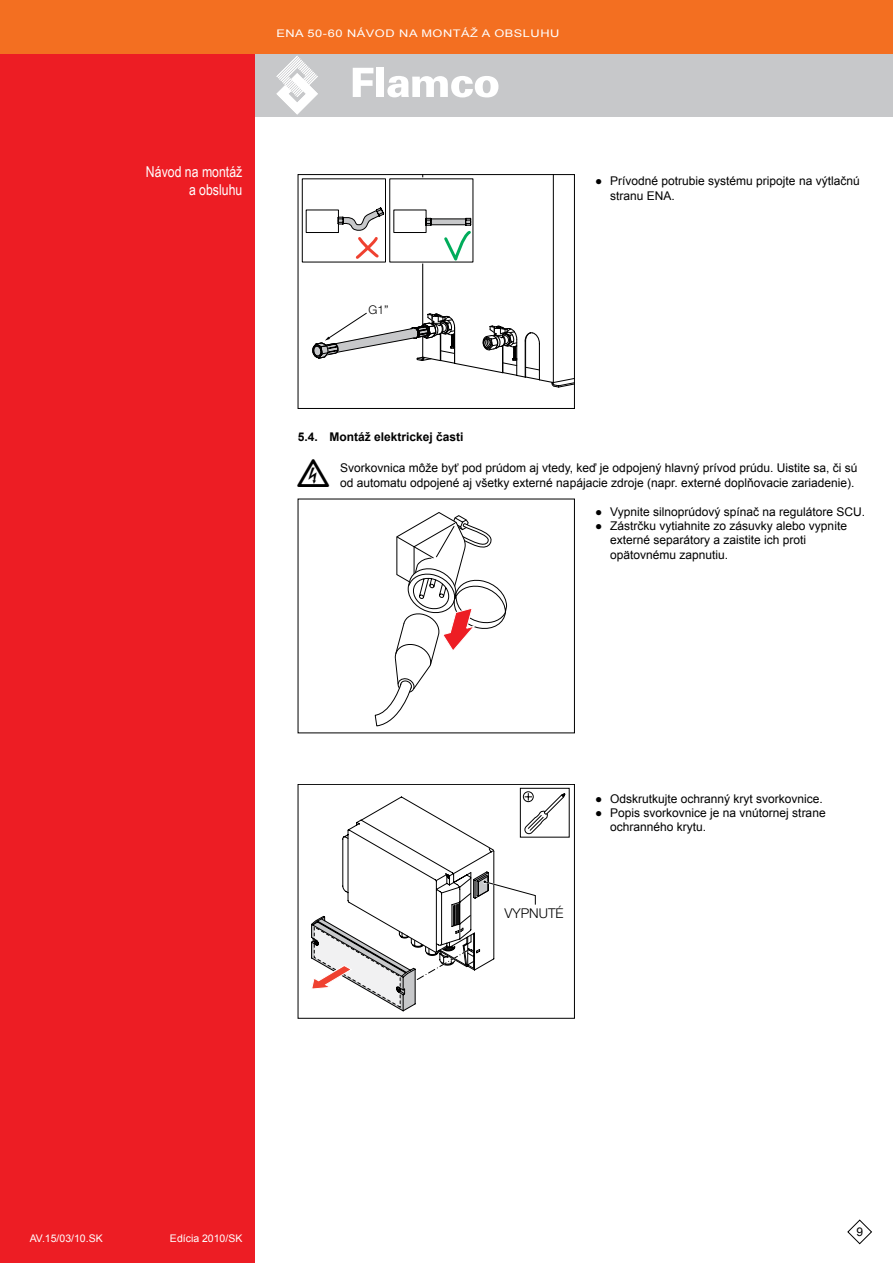
<style>
.page{position:relative;width:893px;height:1263px;background:#fff}
.page>*{position:absolute;margin:0;border:0;box-sizing:border-box;transform-origin:0 0}
.t1{font:25.5px "Flamco";color:#000}
.t2{font:15px/18px "Arial Narrow";color:#fff;text-align:right}
.t3{font:300 13.5px "Helvetica Neue";color:#000}
.t4{font:12px/14.4px "Arial";color:#000}
.t5{font:700 12px "Arial";color:#000}
.t6{font:300 12px "Helvetica Neue";color:#000}
.t7{font:10.5px "Arial";letter-spacing:.04em;color:#fff;scale:1.22 1}
.t8{font:10.5px "Arial";letter-spacing:.04em;color:#fff}
.t9{font:10.5px "Arial";color:#fff}
</style>
<div class="page">
<div style="left:0;top:53px;width:893px;height:64px;background:#c7c8ca"></div>
<div style="left:0;top:0;width:255px;height:1263px;background:#ed1d24"></div>
<svg style="left:847px;top:1219px;width:25px;height:25px"></svg>
<div style="left:0;top:0;width:893px;height:53px;background:#f36f21"></div>
<svg style="left:276px;top:56px;width:42px;height:59px"></svg>
<svg style="left:353px;top:68px;width:20px;height:29px"></svg>
<div style="left:376px;top:68px;width:8px;height:29px;background:#fff"></div>
<svg style="left:387px;top:76px;width:111px;height:21px"></svg>
<svg style="left:301px;top:176px;width:272px;height:212px"></svg>
<div style="left:298px;top:174px;width:277px;height:235px;border:1px solid #000"></div>
<svg style="left:374px;top:512px;width:133px;height:215px"></svg>
<svg style="left:311px;top:787px;width:259px;height:225px"></svg>
<div style="left:298px;top:784px;width:277px;height:235px;border:1px solid #000"></div>
<p class="t7" style="left:276px;top:27px;width:233px">ENA 50-60 NÁVOD NA MONTÁŽ A OBSLUHU</p>
<p class="t2" style="left:146px;top:162px;width:98px">Návod na montáž a obsluhu</p>
<p class="t6" style="left:368px;top:303px;width:22px">G1”</p>
<p class="t4" style="left:610px;top:174px;width:251px;text-indent:-15px">● Prívodné potrubie systému pripojte na výtlačnú stranu ENA.</p>
<p class="t5" style="left:298px;top:429px;width:167px">5.4. Montáž elektrickej časti</p>
<h1 class="t1" style="left:298px;top:464px;width:35px">!</h1>
<p class="t4" style="left:340px;top:461px;width:519px">Svorkovnica môže byť pod prúdom aj vtedy, keď je odpojený hlavný prívod prúdu. Uistite sa, či sú od automatu odpojené aj všetky externé napájacie zdroje (napr. externé doplňovacie zariadenie).</p>
<p class="t4" style="left:595px;top:504px;width:271px">● Vypnite silnoprúdový spínač na regulátore SCU.</p>
<p class="t4" style="left:610px;top:519px;width:238px;text-indent:-15px">● Zástrčku vytiahnite zo zásuvky alebo vypnite externé separátory a zaistite ich proti opätovnému zapnutiu.</p>
<p class="t3" style="left:505px;top:905px;width:61px">VYPNUTÉ</p>
<p class="t4" style="left:595px;top:791px;width:229px">● Odskrutkujte ochranný kryt svorkovnice.</p>
<p class="t4" style="left:610px;top:806px;width:217px;text-indent:-15px">● Popis svorkovnice je na vnútornej strane ochranného krytu.</p>
<p class="t8" style="left:30px;top:1231px;width:74px">AV.15/03/10.SK</p>
<p class="t9" style="left:170px;top:1231px;width:74px">Edícia 2010/SK</p>
<p class="t4" style="left:856px;top:1225px;width:8px">9</p>
</div>
